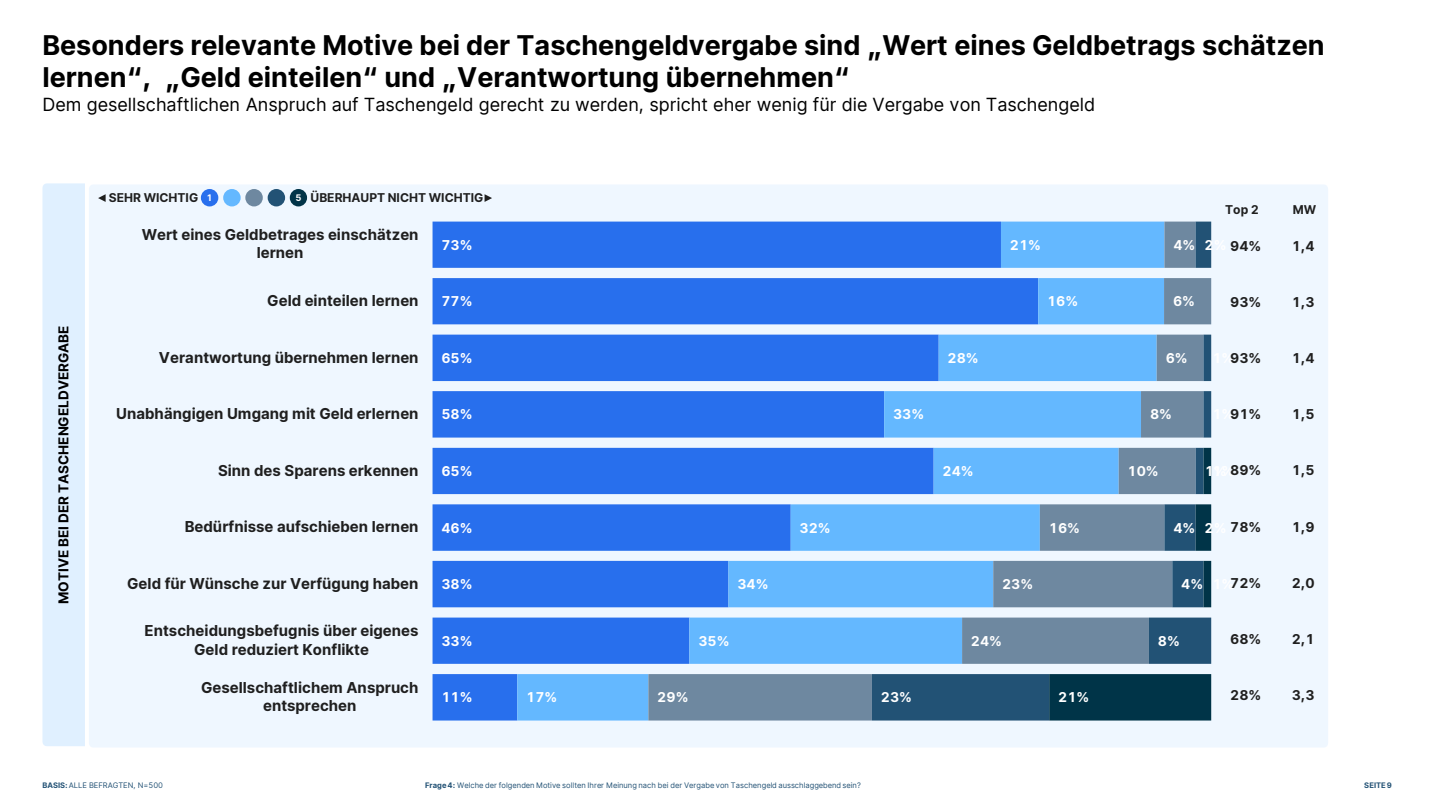
<style>
.page{position:relative;width:1440px;height:810px;background:#fff}
.page>*{position:absolute;margin:0;border:0;box-sizing:border-box;transform-origin:0 0}
.t1{font:700 27px/32.4px "Inter";color:#000}
.t2{font:18px "Inter";color:#000}
.t3{font:700 15px/18.1px "Inter";letter-spacing:.005em;color:#1f1f1f;text-align:center}
.t4{font:700 13.5px "Inter";color:#fff}
.t5{font:700 13.5px "Inter";color:#1f1f1f}
.t6{font:700 13.5px "Inter";color:#000}
.t7{font:700 12px "Inter";color:#1f1f1f}
.t8{font:700 9px "Inter";color:#fff}
.t9{font:7.5px "Inter";color:#235275}
.t10{font:700 7.5px "Inter";letter-spacing:.005em;color:#235275}
.s1{color:#fff}
.s2{font-weight:700}
</style>
<div class="page">
<div style="left:89px;top:185px;width:1239px;height:562px;background:#eff7ff"></div>
<svg style="left:433px;top:222px;width:84px;height:499px;fill:#286fed"></svg>
<svg style="left:517px;top:222px;width:131px;height:499px;fill:#286fed"></svg>
<svg style="left:648px;top:222px;width:224px;height:499px;fill:#286fed"></svg>
<svg style="left:872px;top:222px;width:339px;height:499px;fill:#64b8ff"></svg>
<svg style="left:1049px;top:448px;width:162px;height:273px"></svg>
<svg style="left:98px;top:194px;width:8px;height:8px"></svg>
<svg style="left:485px;top:194px;width:7px;height:8px"></svg>
<div style="left:42px;top:183px;width:43px;height:563px;background:#e0f0ff"></div>
<div style="left:201px;top:189px;width:17px;height:17px;background:#286fed;border-radius:50%"></div>
<div style="left:223px;top:189px;width:18px;height:17px;background:#64b8ff;border-radius:50%"></div>
<div style="left:245px;top:189px;width:18px;height:17px;background:#6e88a0;border-radius:50%"></div>
<div style="left:268px;top:189px;width:17px;height:17px;background:#225275;border-radius:50%"></div>
<div style="left:290px;top:189px;width:17px;height:17px;background:#013448;border-radius:50%"></div>
<h1 class="t1" style="left:42px;top:28px;width:1284px">Besonders relevante Motive bei der Taschengeldvergabe sind „Wert eines Geldbetrags schätzen lernen“, „Geld einteilen“ und „Verantwortung übernehmen“</h1>
<p class="t2" style="left:42px;top:91px;width:1054px">Dem gesellschaftlichen Anspruch auf Taschengeld gerecht zu werden, spricht eher wenig für die Vergabe von Taschengeld</p>
<p class="t7" style="left:109px;top:189px;width:91px">SEHR WICHTIG</p>
<p class="t8" style="left:206px;top:191px;width:8px">1</p>
<p class="t8" style="left:295px;top:191px;width:8px">5</p>
<p class="t7" style="left:311px;top:189px;width:174px">ÜBERHAUPT NICHT WICHTIG</p>
<p class="t7" style="left:1225px;top:200px;width:35px">Top 2</p>
<p class="t7" style="left:1293px;top:200px;width:25px">MW</p>
<p class="t3" style="left:142px;top:225px;width:278px">Wert eines Geldbetrages einschätzen lernen</p>
<p class="t3" style="left:267px;top:291px;width:153px">Geld einteilen lernen</p>
<p class="t4" style="left:441px;top:235px;width:33px">73%</p>
<p class="t4" style="left:441px;top:291px;width:33px">77%</p>
<p class="t4" style="left:1010px;top:235px;width:33px">21%</p>
<p class="t4" style="left:1047px;top:291px;width:33px">16%</p>
<p class="t4" style="left:1173px;top:235px;width:23px">4%</p>
<p class="t5" style="left:1205px;top:236px;width:58px"><span class="s1">2%</span> 94%</p>
<p class="t5" style="left:1292px;top:236px;width:25px">1,4</p>
<p class="t4" style="left:1173px;top:291px;width:23px">6%</p>
<p class="t5" style="left:1230px;top:292px;width:33px">93%</p>
<p class="t5" style="left:1292px;top:292px;width:25px">1,3</p>
<p class="t6" style="left:54px;top:604px;width:280px;rotate:-90deg">MOTIVE BEI DER TASCHENGELDVERGABE</p>
<p class="t3" style="left:159px;top:348px;width:261px">Verantwortung übernehmen lernen</p>
<p class="t4" style="left:441px;top:348px;width:33px">65%</p>
<p class="t3" style="left:116px;top:404px;width:304px">Unabhängigen Umgang mit Geld erlernen</p>
<p class="t4" style="left:441px;top:404px;width:33px">58%</p>
<p class="t3" style="left:218px;top:461px;width:202px">Sinn des Sparens erkennen</p>
<p class="t4" style="left:441px;top:461px;width:33px">65%</p>
<p class="t3" style="left:185px;top:517px;width:235px">Bedürfnisse aufschieben lernen</p>
<p class="t4" style="left:441px;top:518px;width:33px">46%</p>
<p class="t3" style="left:127px;top:574px;width:293px">Geld für Wünsche zur Verfügung haben</p>
<p class="t3" style="left:145px;top:621px;width:275px">Entscheidungsbefugnis über eigenes<br>Geld reduziert Konflikte</p>
<p class="t3" style="left:201px;top:678px;width:219px">Gesellschaftlichem Anspruch entsprechen</p>
<p class="t4" style="left:441px;top:574px;width:33px">38%</p>
<p class="t4" style="left:441px;top:631px;width:33px">33%</p>
<p class="t4" style="left:441px;top:687px;width:33px">11%</p>
<p class="t4" style="left:526px;top:687px;width:33px">17%</p>
<p class="t4" style="left:737px;top:574px;width:33px">34%</p>
<p class="t4" style="left:698px;top:631px;width:33px">35%</p>
<p class="t4" style="left:657px;top:687px;width:33px">29%</p>
<p class="t4" style="left:800px;top:518px;width:33px">32%</p>
<p class="t4" style="left:893px;top:404px;width:33px">33%</p>
<p class="t4" style="left:881px;top:687px;width:33px">23%</p>
<p class="t4" style="left:948px;top:348px;width:33px">28%</p>
<p class="t4" style="left:943px;top:461px;width:33px">24%</p>
<p class="t4" style="left:1002px;top:574px;width:33px">23%</p>
<p class="t4" style="left:971px;top:631px;width:33px">24%</p>
<p class="t4" style="left:1049px;top:518px;width:33px">16%</p>
<p class="t4" style="left:1058px;top:687px;width:33px">21%</p>
<p class="t4" style="left:1166px;top:348px;width:23px">6%</p>
<p class="t4" style="left:1150px;top:404px;width:23px">8%</p>
<p class="t4" style="left:1212px;top:348px;width:23px">1%</p>
<p class="t5" style="left:1230px;top:348px;width:33px">93%</p>
<p class="t5" style="left:1292px;top:348px;width:25px">1,4</p>
<p class="t5" style="left:1230px;top:404px;width:33px">91%</p>
<p class="t5" style="left:1292px;top:404px;width:25px">1,5</p>
<p class="t4" style="left:1212px;top:404px;width:23px">1%</p>
<p class="t4" style="left:1128px;top:461px;width:33px">10%</p>
<p class="t5" style="left:1205px;top:460px;width:58px"><span class="s1">1%</span> 89%</p>
<p class="t4" style="left:1213px;top:461px;width:23px">1%</p>
<p class="t4" style="left:1173px;top:518px;width:23px">4%</p>
<p class="t5" style="left:1205px;top:517px;width:58px"><span class="s1">2%</span> 78%</p>
<p class="t5" style="left:1292px;top:460px;width:25px">1,5</p>
<p class="t5" style="left:1292px;top:517px;width:25px">1,9</p>
<p class="t4" style="left:1181px;top:574px;width:23px">4%</p>
<p class="t5" style="left:1230px;top:573px;width:33px">72%</p>
<p class="t5" style="left:1292px;top:573px;width:25px">2,0</p>
<p class="t4" style="left:1212px;top:574px;width:23px">1%</p>
<p class="t4" style="left:1158px;top:631px;width:23px">8%</p>
<p class="t5" style="left:1230px;top:629px;width:33px">68%</p>
<p class="t5" style="left:1292px;top:629px;width:25px">2,1</p>
<p class="t5" style="left:1230px;top:685px;width:33px">28%</p>
<p class="t5" style="left:1292px;top:685px;width:25px">3,3</p>
<p class="t9" style="left:42px;top:780px;width:122px"><span class="s2">BASIS:</span> ALLE BEFRAGTEN, N=500</p>
<p class="t9" style="left:425px;top:780px;width:437px"><span class="s2">Frage 4:</span> Welche der folgenden Motive sollten Ihrer Meinung nach bei der Vergabe von Taschengeld ausschlaggebend sein?</p>
<p class="t10" style="left:1364px;top:780px;width:29px">SEITE9</p>
</div>
